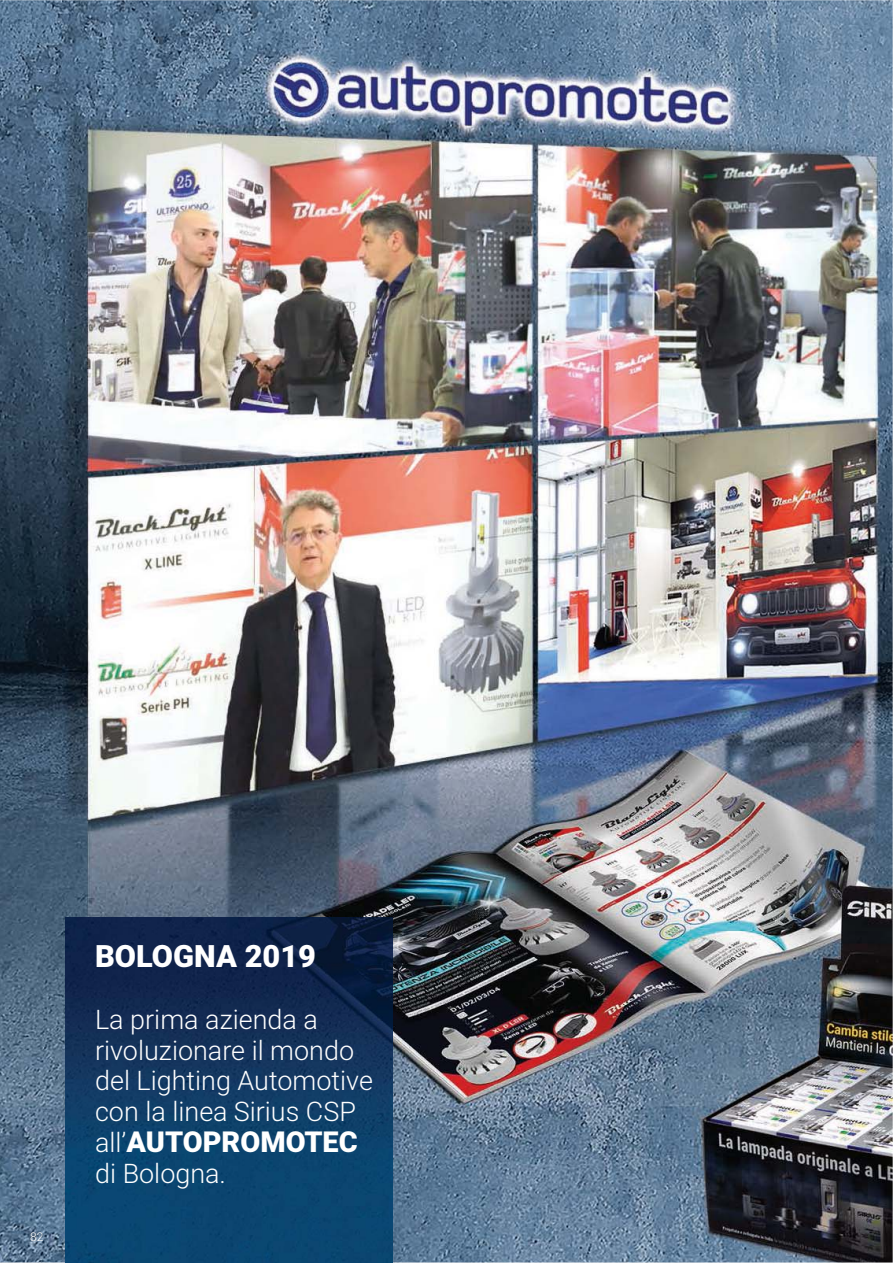
<style>
.page{position:relative;width:893px;height:1263px;background:#fff}
.page>*{position:absolute;margin:0;border:0;box-sizing:border-box;transform-origin:0 0}
.t1{font:900 30.75px "Roboto";color:#fff}
.t2{font:900 28.95px "Roboto";color:#fff}
.t3{font:300 27px/30.8px "Roboto";color:#fff}
.t4{font:300 12px "Roboto";color:#fff}
.s1{font-weight:300;font-size:27px}
</style>
<div class="page">
<img style="left:0;top:0;width:893px;height:1263px">
<img style="left:66px;top:918px;width:326px;height:345px">
<p class="t4" style="left:30px;top:1232px;width:15px">82</p>
<p class="t1" style="left:95px;top:944px;width:222px">BOLOGNA 2019</p>
<p class="t3" style="left:95px;top:1006px;width:279px">La prima azienda a rivoluzionare il mondo del Lighting Automotive con la linea Sirius CSP</p>
<p class="t2" style="left:95px;top:1130px;width:264px"><span class="s1">all’</span>AUTOPROMOTEC</p>
<p class="t3" style="left:95px;top:1160px;width:132px">di Bologna.</p>
</div>
